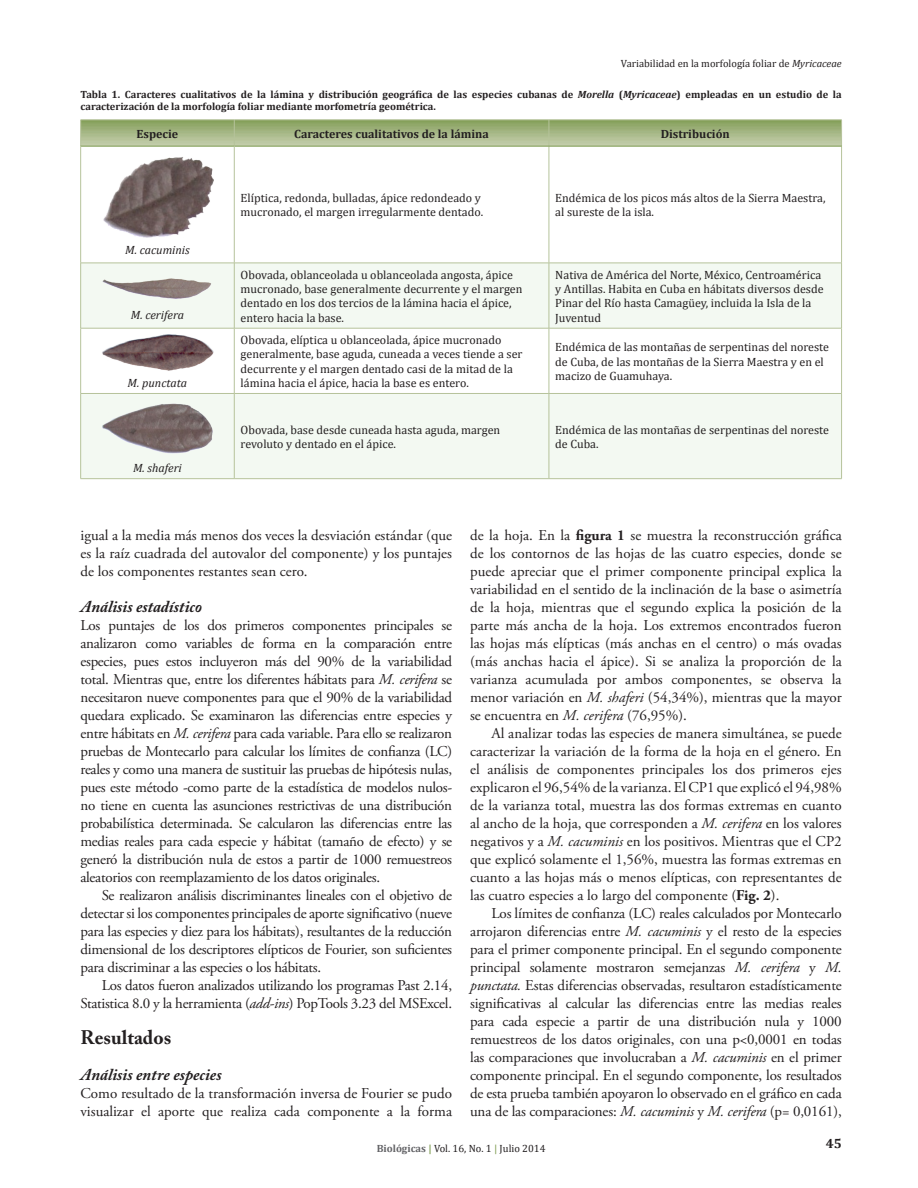
<style>
.page{position:relative;width:918px;height:1188px;background:#fff}
.page>*{position:absolute;margin:0;border:0;box-sizing:border-box;transform-origin:0 0}
.Encabezado_1{font:700 19.5px "Adobe Caslon Pro";color:#231f20}
.Encabezado_2{font:italic 700 16.5px "Adobe Caslon Pro";color:#231f20}
.Contenido{font:15px/18px "Adobe Garamond Pro";letter-spacing:-.015em;color:#231f20;text-align:justify}
.Contenido_sin-san{font:15px/18px "Adobe Garamond Pro";color:#231f20;text-align:justify}
.PE{font:700 13.5px "Cambria";color:#231f20}
.Tabla{font:12px/14.4px "Cambria";color:#231f20}
.Tabla_Head{font:700 12px "Cambria";color:#231f20}
.Tabla-2{font:italic 12px "Cambria";color:#231f20}
.Pie_de_imagen{font:700 10.5px/12px "Cambria";color:#231f20}
.PE-2{font:10.5px "Cambria";color:#231f20}
.s1{font-style:italic}
.s2{font-weight:700}
.s3{font-weight:700;color:#636366}
.s4{font-weight:700;color:#7c9a4e}
.s5{color:#7c9a4e}
</style>
<div class="page">
<svg style="left:81px;top:264px;width:760px;height:214px;fill:#f3f9f2"></svg>
<hr style="left:549px;top:146px;width:1px;height:117px;background:#b6c39b">
<hr style="left:234px;top:263px;width:315px;height:1px;background:#b6c39b">
<hr style="left:549px;top:263px;width:293px;height:1px;background:#b6c39b">
<hr style="left:549px;top:263px;width:1px;height:65px;background:#b6c39b">
<hr style="left:234px;top:328px;width:315px;height:1px;background:#b6c39b">
<hr style="left:549px;top:328px;width:293px;height:1px;background:#b6c39b">
<hr style="left:549px;top:328px;width:1px;height:65px;background:#b6c39b">
<hr style="left:234px;top:393px;width:315px;height:1px;background:#b6c39b">
<hr style="left:549px;top:393px;width:293px;height:1px;background:#b6c39b">
<hr style="left:549px;top:394px;width:1px;height:84px;background:#b6c39b">
<hr style="left:841px;top:146px;width:1px;height:117px;background:#b6c39b">
<hr style="left:841px;top:263px;width:1px;height:65px;background:#b6c39b">
<hr style="left:841px;top:328px;width:1px;height:65px;background:#b6c39b">
<hr style="left:841px;top:394px;width:1px;height:84px;background:#b6c39b">
<hr style="left:234px;top:478px;width:315px;height:1px;background:#b6c39b">
<hr style="left:549px;top:478px;width:293px;height:1px;background:#b6c39b">
<hr style="left:234px;top:146px;width:315px;height:1px;background:#7c9a4e">
<hr style="left:549px;top:146px;width:293px;height:1px;background:#7c9a4e">
<svg style="left:80px;top:120px;width:762px;height:26px;background:#a5b684"></svg>
<hr style="left:80px;top:146px;width:154px;height:1px;background:#7c9a4e">
<hr style="left:80px;top:394px;width:1px;height:84px;background:#b6c39b">
<hr style="left:234px;top:394px;width:1px;height:84px;background:#b6c39b">
<hr style="left:80px;top:478px;width:154px;height:1px;background:#b6c39b">
<hr style="left:80px;top:328px;width:1px;height:65px;background:#b6c39b">
<hr style="left:234px;top:328px;width:1px;height:65px;background:#b6c39b">
<hr style="left:80px;top:393px;width:154px;height:1px;background:#b6c39b">
<hr style="left:80px;top:263px;width:1px;height:65px;background:#b6c39b">
<hr style="left:234px;top:263px;width:1px;height:65px;background:#b6c39b">
<hr style="left:80px;top:328px;width:154px;height:1px;background:#b6c39b">
<hr style="left:80px;top:146px;width:1px;height:117px;background:#b6c39b">
<hr style="left:234px;top:146px;width:1px;height:117px;background:#b6c39b">
<hr style="left:80px;top:263px;width:154px;height:1px;background:#b6c39b">
<img style="left:103px;top:157px;width:111px;height:81px">
<img style="left:101px;top:272px;width:113px;height:33px">
<img style="left:101px;top:335px;width:113px;height:37px">
<img style="left:101px;top:400px;width:113px;height:58px">
<p class="PE-2" style="left:621px;top:57px;width:222px">Variabilidad en la morfología foliar de <span class="s1">Myricaceae</span></p>
<p class="Pie_de_imagen" style="left:80px;top:88px;width:763px">Tabla 1. Caracteres cualitativos de la lámina y distribución geográfica de las especies cubanas de <span class="s1">Morella</span> (<span class="s1">Myricaceae</span>) empleadas en un estudio de la caracterización de la morfología foliar mediante morfometría geométrica.</p>
<p class="Tabla_Head" style="left:137px;top:126px;width:43px">Especie</p>
<p class="Tabla_Head" style="left:294px;top:126px;width:196px">Caracteres cualitativos de la lámina</p>
<p class="Tabla_Head" style="left:661px;top:126px;width:71px">Distribución</p>
<p class="Tabla-2" style="left:125px;top:243px;width:66px">M. cacuminis</p>
<p class="Tabla-2" style="left:131px;top:308px;width:55px">M. cerifera</p>
<p class="Tabla-2" style="left:128px;top:375px;width:61px">M. punctata</p>
<p class="Tabla-2" style="left:133px;top:461px;width:50px">M. shaferi</p>
<p class="Tabla" style="left:241px;top:191px;width:244px">Elíptica, redonda, bulladas, ápice redondeado y mucronado, el margen irregularmente dentado.</p>
<p class="Tabla" style="left:555px;top:191px;width:272px">Endémica de los picos más altos de la Sierra Maestra, al sureste de la isla.</p>
<p class="Tabla" style="left:241px;top:267px;width:283px">Obovada, oblanceolada u oblanceolada angosta, ápice mucronado, base generalmente decurrente y el margen dentado en los dos tercios de la lámina hacia el ápice, entero hacia la base.</p>
<p class="Tabla" style="left:555px;top:267px;width:270px">Nativa de América del Norte, México, Centroamérica y Antillas. Habita en Cuba en hábitats diversos desde Pinar del Río hasta Camagüey, incluida la Isla de la Juventud</p>
<p class="Tabla" style="left:241px;top:333px;width:283px">Obovada, elíptica u oblanceolada, ápice mucronado generalmente, base aguda, cuneada a veces tiende a ser decurrente y el margen dentado casi de la mitad de la lámina hacia el ápice, hacia la base es entero.</p>
<p class="Tabla" style="left:555px;top:340px;width:275px">Endémica de las montañas de serpentinas del noreste de Cuba, de las montañas de la Sierra Maestra y en el macizo de Guamuhaya.</p>
<p class="Tabla" style="left:241px;top:422px;width:261px">Obovada, base desde cuneada hasta aguda, margen revoluto y dentado en el ápice.</p>
<p class="Tabla" style="left:555px;top:422px;width:275px">Endémica de las montañas de serpentinas del noreste de Cuba.</p>
<p class="Contenido" style="left:80px;top:527px;width:373px">igual a la media más menos dos veces la desviación estándar (que es la raíz cuadrada del autovalor del componente) y los puntajes de los componentes restantes sean cero.</p>
<p class="Encabezado_2" style="left:80px;top:597px;width:123px">Análisis estadístico</p>
<p class="Contenido_sin-san" style="left:80px;top:617px;width:373px">Los puntajes de los dos primeros componentes principales se analizaron como variables de forma en la comparación entre especies, pues estos incluyeron más del 90% de la variabilidad total. Mientras que, entre los diferentes hábitats para <span class="s1">M. cerifera</span> se necesitaron nueve componentes para que el 90% de la variabilidad quedara explicado. Se examinaron las diferencias entre especies y entre hábitats en <span class="s1">M. cerifera</span> para cada variable. Para ello se realizaron pruebas de Montecarlo para calcular los límites de confianza (LC) reales y como una manera de sustituir las pruebas de hipótesis nulas, pues este método -como parte de la estadística de modelos nulos&shy;no tiene en cuenta las asunciones restrictivas de una distribución probabilística determinada. Se calcularon las diferencias entre las medias reales para cada especie y hábitat (tamaño de efecto) y se generó la distribución nula de estos a partir de 1000 remuestreos aleatorios con reemplazamiento de los datos originales.</p>
<p class="Contenido" style="left:80px;top:887px;width:373px;text-indent:21px">Se realizaron análisis discriminantes lineales con el objetivo de detectar si los componentes principales de aporte significativo (nueve para las especies y diez para los hábitats), resultantes de la reducción dimensional de los descriptores elípticos de Fourier, son suficientes para discriminar a las especies o los hábitats.</p>
<p class="Contenido" style="left:80px;top:977px;width:373px;text-align:right">Los datos fueron analizados utilizando los programas Past 2.14,<br>Statistica 8.0 y la herramienta (<span class="s1">add-ins</span>) PopTools 3.23 del MSExcel.</p>
<p class="Encabezado_1" style="left:80px;top:1026px;width:92px">Resultados</p>
<p class="Encabezado_2" style="left:80px;top:1065px;width:143px">Análisis entre especies</p>
<p class="Contenido_sin-san" style="left:80px;top:1085px;width:373px">Como resultado de la transformación inversa de Fourier se pudo visualizar el aporte que realiza cada componente a la forma</p>
<p class="Contenido_sin-san" style="left:470px;top:527px;width:373px">de la hoja. En la <span class="s2">figura 1</span> se muestra la reconstrucción gráfica de los contornos de las hojas de las cuatro especies, donde se puede apreciar que el primer componente principal explica la variabilidad en el sentido de la inclinación de la base o asimetría de la hoja, mientras que el segundo explica la posición de la parte más ancha de la hoja. Los extremos encontrados fueron las hojas más elípticas (más anchas en el centro) o más ovadas (más anchas hacia el ápice). Si se analiza la proporción de la varianza acumulada por ambos componentes, se observa la menor variación en <span class="s1">M. shaferi</span> (54,34%), mientras que la mayor se encuentra en <span class="s1">M. cerifera</span> (76,95%).</p>
<p class="Contenido" style="left:470px;top:725px;width:373px;text-indent:21px">Al analizar todas las especies de manera simultánea, se puede caracterizar la variación de la forma de la hoja en el género. En el análisis de componentes principales los dos primeros ejes explicaron el 96,54% de la varianza. El CP1 que explicó el 94,98% de la varianza total, muestra las dos formas extremas en cuanto al ancho de la hoja, que corresponden a <span class="s1">M. cerifera</span> en los valores negativos y a <span class="s1">M. cacuminis</span> en los positivos. Mientras que el CP2 que explicó solamente el 1,56%, muestra las formas extremas en cuanto a las hojas más o menos elípticas, con representantes de las cuatro especies a lo largo del componente (<span class="s2">Fig. 2</span>).</p>
<p class="Contenido" style="left:470px;top:905px;width:373px;text-indent:21px">Los límites de confianza (LC) reales calculados por Montecarlo arrojaron diferencias entre <span class="s1">M. cacuminis</span> y el resto de la especies para el primer componente principal. En el segundo componente principal solamente mostraron semejanzas <span class="s1">M. cerifera</span> y <span class="s1">M. punctata.</span> Estas diferencias observadas, resultaron estadísticamente significativas al calcular las diferencias entre las medias reales para cada especie a partir de una distribución nula y 1000 remuestreos de los datos originales, con una p&lt;0,0001 en todas las comparaciones que involucraban a <span class="s1">M. cacuminis</span> en el primer componente principal. En el segundo componente, los resultados de esta prueba también apoyaron lo observado en el gráfico en cada una de las comparaciones: <span class="s1">M. cacuminis</span> y <span class="s1">M. cerifera</span> (p= 0,0161),</p>
<p class="PE-2" style="left:377px;top:1142px;width:170px"><span class="s3">Biológicas</span> <span class="s4">|</span> Vol. 16, No. 1 <span class="s5">|</span> Julio 2014</p>
<p class="PE" style="left:826px;top:1135px;width:17px">45</p>
</div>
